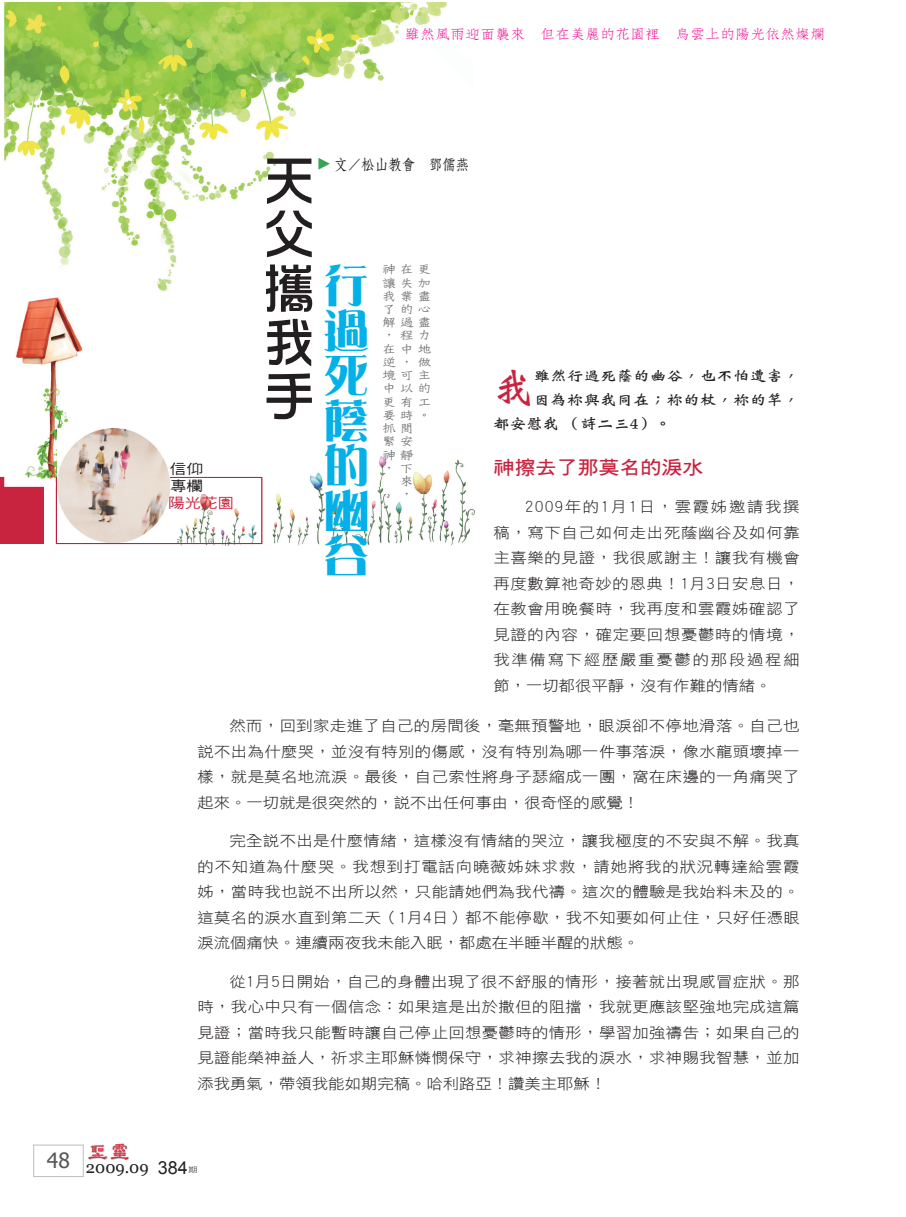
<style>
.page{position:relative;width:906px;height:1217px;background:#fff}
.page>*{position:absolute;margin:0;border:0;box-sizing:border-box;transform-origin:0 0}
.t1{font:54px/54px "DF Hua Zong W5 WIN BF";color:#231f20;text-align:justify}
.t2{font:45px/45px "DF Yea Song W9 WIN BF";color:#03b0e8;text-align:justify}
.t3{font:40.35px "DF Wei Bei W7 WINP BF";color:#c8233f}
.t4{font:18.9px "DF Hei W7 WIN BF";color:#c8233f;scale:1.11 1}
.t5{font:16.5px "Georgia";color:#231f20}
.t6{font:15px "DF Fang Song W6 WIN BF";color:#231f20;scale:.9 1}
.t7{font:15px "DF Fang Song W6 WIN BF";color:#34a456;scale:.9 1}
.t8{font:14.7px/25.5px "DF Hei W3 WIN BF";letter-spacing:.025em;color:#231f20;text-align:justify;scale:1.11 1}
.t9{font:14.7px "DF Wei Bei W7 WINP BF";letter-spacing:.015em;color:#231f20;scale:1.11 1}
.t10{font:14.1px "DF Hei W5 WIN BF";color:#231f20;scale:1.18 1}
.t11{font:14.1px "DF Hei W5 WIN BF";color:#c8233f;scale:1.18 1}
.t12{font:13.5px "DF Fang Song W4 WIN BF";color:#ed028c;scale:1.11 1}
.t13{font:13.2px/13.2px "DF Tie Xian W3 WIN BF";color:#6c6d70;scale:1.11 1}
.t14{font:7.5px "DF Hei W5 WIN BF";color:#57585a;scale:1.25 1}
.s1{font-family:"Arial";font-size:18px}
</style>
<div class="page">
<div style="left:33px;top:1144px;width:50px;height:32px;border:1px solid #bcbdc0"></div>
<img style="left:88px;top:1143px;width:41px;height:18px">
<div style="left:0;top:477px;width:44px;height:66px;background:#c8233f"></div>
<img style="left:4px;top:2px;width:443px;height:484px">
<img style="left:375px;top:486px;width:99px;height:59px">
<img style="left:177px;top:486px;width:198px;height:59px">
<img style="left:177px;top:444px;width:289px;height:42px">
<div style="left:56px;top:477px;width:206px;height:66px;border:1px solid #c8233f"></div>
<img style="left:57px;top:428px;width:113px;height:114px">
<p class="t12" style="left:405px;top:27px;width:380px">雖然風雨迎面襲來 但在美麗的花園裡 烏雲上的陽光依然燦爛</p>
<p class="t10" style="left:170px;top:462px;width:29px">信仰</p>
<p class="t11" style="left:168px;top:495px;width:57px">陽光花園</p>
<p class="t10" style="left:170px;top:478px;width:29px">專欄</p>
<p class="t6" style="left:334px;top:157px;width:151px">文／松山教會 鄧儒燕</p>
<h1 class="t1" style="left:262px;top:153px;width:52px">天父攜我手</h1>
<p class="t7" style="left:332px;top:157px;width:16px;rotate:90deg">▲</p>
<h2 class="t2" style="left:324px;top:262px;width:46px">行過死蔭的幽谷</h2>
<p class="t13" style="left:382px;top:262px;width:46px">神在更讓失加我業盡了<br>解過盡，<br>在中地逆，<br>境可主中以的更有工要時。抓間<br>緊安<br>神靜<br>，</p>
<p class="t13" style="left:399px;top:296px;width:29px;line-height:26.4px">的心程力</p>
<p class="t13" style="left:417px;top:355px;width:14px">做</p>
<p class="t13" style="left:399px;top:461px;width:13px;text-align:justify">下來，</p>
<h3 class="t3" style="left:493px;top:367px;width:42px">我</h3>
<p class="t9" style="left:534px;top:368px;width:241px">雖然行過死蔭的幽谷，也不怕遭害，</p>
<p class="t9" style="left:534px;top:392px;width:241px">因為祢與我同在；祢的杖，祢的竿，</p>
<p class="t9" style="left:493px;top:416px;width:161px">都安慰我 （詩二三4）。</p>
<p class="t4" style="left:493px;top:457px;width:191px">神擦去了那莫名的淚水</p>
<p class="t8" style="left:493px;top:494px;width:277px;text-indent:32px">2009年的1月1日，雲霞姊邀請我撰稿，寫下自己如何走出死蔭幽谷及如何靠主喜樂的見證，我很感謝主！讓我有機會再度數算祂奇妙的恩典！1月3日安息日，在教會用晚餐時，我再度和雲霞姊確認了見證的內容，確定要回想憂鬱時的情境，我準備寫下經歷嚴重憂鬱的那段過程細節，一切都很平靜，沒有作難的情緒。</p>
<p class="t8" style="left:197px;top:713px;width:544px;text-indent:32px">然而，回到家走進了自己的房間後，毫無預警地，眼淚卻不停地滑落。自己也說不出為什麼哭，並沒有特別的傷感，沒有特別為哪一件事落淚，像水龍頭壞掉一樣，就是莫名地流淚。最後，自己索性將身子瑟縮成一團，窩在床邊的一角痛哭了起來。一切就是很突然的，說不出任何事由，很奇怪的感覺！</p>
<p class="t8" style="left:197px;top:827px;width:544px;text-indent:32px">完全說不出是什麼情緒，這樣沒有情緒的哭泣，讓我極度的不安與不解。我真的不知道為什麼哭。我想到打電話向曉薇姊妹求救，請她將我的狀況轉達給雲霞姊，當時我也說不出所以然，只能請她們為我代禱。這次的體驗是我始料未及的。這莫名的淚水直到第二天（1月4日）都不能停歇，我不知要如何止住，只好任憑眼淚流個痛快。連續兩夜我未能入眠，都處在半睡半醒的狀態。</p>
<p class="t8" style="left:197px;top:968px;width:544px;text-indent:32px">從1月5日開始，自己的身體出現了很不舒服的情形，接著就出現感冒症狀。那時，我心中只有一個信念：如果這是出於撒但的阻擋，我就更應該堅強地完成這篇見證；當時我只能暫時讓自己停止回想憂鬱時的情形，學習加強禱告；如果自己的見證能榮神益人，祈求主耶穌憐憫保守，求神擦去我的淚水，求神賜我智慧，並加添我勇氣，帶領我能如期完稿。哈利路亞！讚美主耶穌！</p>
<p class="t5" style="left:47px;top:1157px;width:142px"><sup>48</sup> 2009.09 <span class="s1">384</span></p>
<p class="t14" style="left:188px;top:1165px;width:9px">期</p>
</div>
